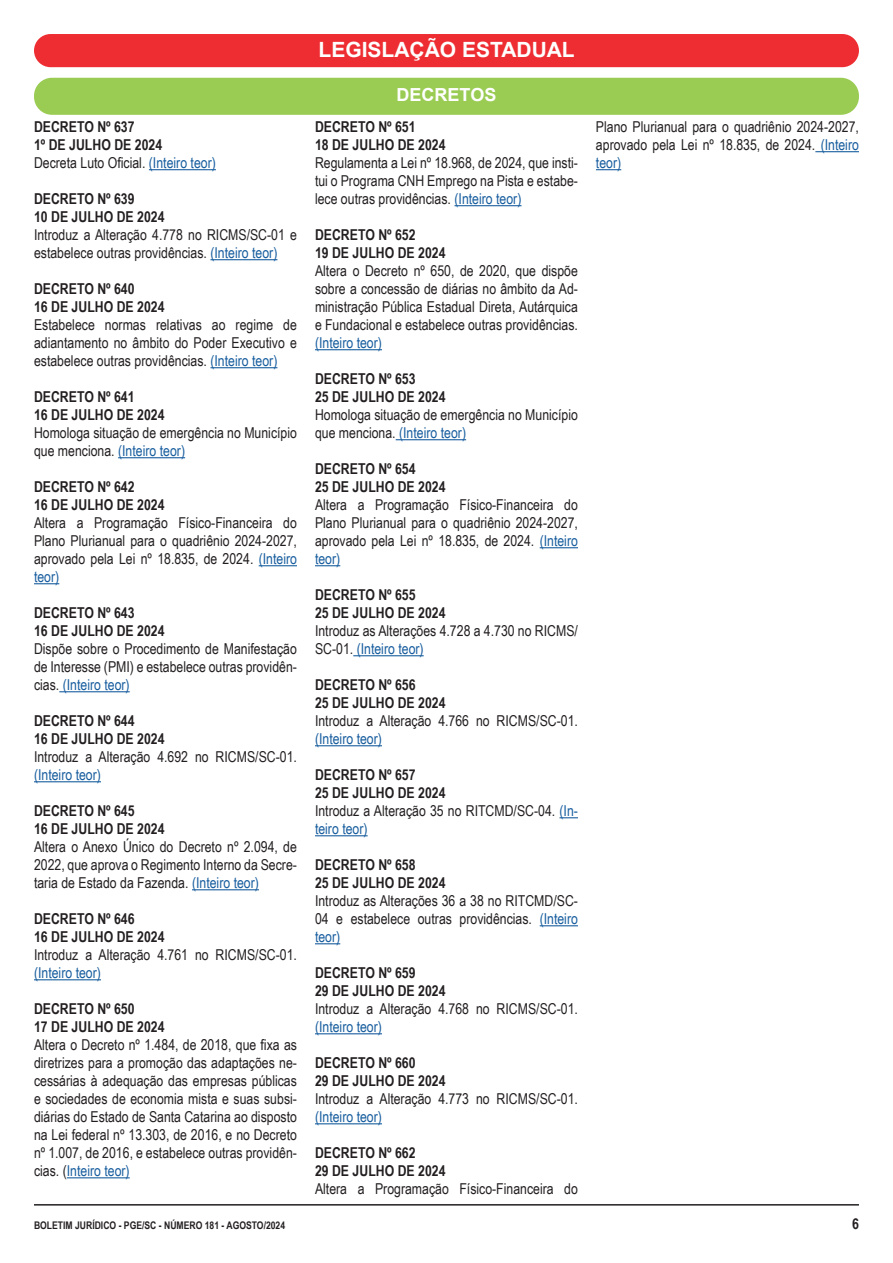
<style>
.page{position:relative;width:893px;height:1263px;background:#fff}
.page>*{position:absolute;margin:0;border:0;box-sizing:border-box;transform-origin:0 0}
.t1{font:700 21px "Arial";color:#fff}
.t2{font:700 18px "Arial";color:#fff}
.t3{font:15px/18px "Arial Narrow";color:#231f20}
.t4{font:700 15px "Arial Narrow";color:#231f20}
.t5{font:700 10.5px "Arial Narrow";color:#231f20}
.s1{color:#175d9e}
</style>
<div class="page">
<hr style="left:34px;top:1204px;width:825px;height:1px;background:#231f20">
<div style="left:34px;top:34px;width:825px;height:33px;background:#ee2d32;border-radius:17px"></div>
<div style="left:34px;top:78px;width:825px;height:37px;background:#9acc53;border-radius:18px"></div>
<hr style="left:149px;top:169px;width:67px;height:1px;background:#175d9e">
<hr style="left:210px;top:259px;width:67px;height:1px;background:#175d9e">
<hr style="left:210px;top:367px;width:67px;height:1px;background:#175d9e">
<hr style="left:118px;top:457px;width:67px;height:1px;background:#175d9e">
<hr style="left:259px;top:565px;width:38px;height:1px;background:#175d9e">
<svg style="left:34px;top:583px;width:25px;height:1px"></svg>
<hr style="left:59px;top:691px;width:71px;height:1px;background:#175d9e">
<hr style="left:34px;top:781px;width:67px;height:1px;background:#175d9e">
<hr style="left:192px;top:889px;width:67px;height:1px;background:#175d9e">
<hr style="left:34px;top:979px;width:67px;height:1px;background:#175d9e">
<hr style="left:67px;top:1177px;width:63px;height:1px;background:#175d9e">
<hr style="left:454px;top:205px;width:67px;height:1px;background:#175d9e">
<hr style="left:315px;top:349px;width:67px;height:1px;background:#175d9e">
<hr style="left:396px;top:439px;width:70px;height:1px;background:#175d9e">
<hr style="left:540px;top:547px;width:38px;height:1px;background:#175d9e">
<svg style="left:315px;top:565px;width:25px;height:1px"></svg>
<hr style="left:353px;top:655px;width:71px;height:1px;background:#175d9e">
<hr style="left:315px;top:745px;width:67px;height:1px;background:#175d9e">
<svg style="left:559px;top:817px;width:19px;height:1px"></svg>
<hr style="left:315px;top:835px;width:53px;height:1px;background:#175d9e">
<hr style="left:540px;top:925px;width:38px;height:1px;background:#175d9e">
<svg style="left:315px;top:943px;width:25px;height:1px"></svg>
<hr style="left:315px;top:1033px;width:67px;height:1px;background:#175d9e">
<hr style="left:315px;top:1123px;width:67px;height:1px;background:#175d9e">
<hr style="left:815px;top:151px;width:44px;height:1px;background:#175d9e">
<svg style="left:596px;top:169px;width:25px;height:1px"></svg>
<p class="t4" style="left:34px;top:115px;width:102px">DECRETO Nº 637</p>
<p class="t4" style="left:34px;top:133px;width:130px">1º DE JULHO DE 2024</p>
<p class="t3" style="left:34px;top:153px;width:183px">Decreta Luto Oficial. <span class="s1">(Inteiro teor)</span></p>
<p class="t4" style="left:34px;top:187px;width:102px">DECRETO Nº 639</p>
<p class="t4" style="left:34px;top:205px;width:132px">10 DE JULHO DE 2024</p>
<p class="t3" style="left:34px;top:225px;width:264px">Introduz a Alteração 4.778 no RICMS/SC-01 e estabelece outras providências. <span class="s1">(Inteiro teor)</span></p>
<p class="t4" style="left:34px;top:277px;width:102px">DECRETO Nº 640</p>
<p class="t4" style="left:34px;top:295px;width:132px">16 DE JULHO DE 2024</p>
<p class="t3" style="left:34px;top:315px;width:264px;text-align:justify">Estabelece normas relativas ao regime de adiantamento no âmbito do Poder Executivo e estabelece outras providências. <span class="s1">(Inteiro teor)</span></p>
<p class="t4" style="left:34px;top:385px;width:102px">DECRETO Nº 641</p>
<p class="t4" style="left:34px;top:403px;width:132px">16 DE JULHO DE 2024</p>
<p class="t3" style="left:34px;top:423px;width:264px">Homologa situação de emergência no Município que menciona. <span class="s1">(Inteiro teor)</span></p>
<p class="t4" style="left:34px;top:475px;width:102px">DECRETO Nº 642</p>
<p class="t4" style="left:34px;top:493px;width:132px">16 DE JULHO DE 2024</p>
<p class="t3" style="left:34px;top:513px;width:264px;text-align:justify">Altera a Programação Físico-Financeira do Plano Plurianual para o quadriênio 2024-2027, aprovado pela Lei nº 18.835, de 2024. <span class="s1">(Inteiro teor)</span></p>
<p class="t4" style="left:34px;top:601px;width:102px">DECRETO Nº 643</p>
<p class="t4" style="left:34px;top:619px;width:132px">16 DE JULHO DE 2024</p>
<p class="t3" style="left:34px;top:639px;width:264px;text-align:justify">Dispõe sobre o Procedimento de Manifestação de Interesse (PMI) e estabelece outras providên&shy;cias. <span class="s1">(Inteiro teor)</span></p>
<p class="t4" style="left:34px;top:709px;width:102px">DECRETO Nº 644</p>
<p class="t4" style="left:34px;top:727px;width:132px">16 DE JULHO DE 2024</p>
<p class="t3" style="left:34px;top:747px;width:264px">Introduz a Alteração 4.692 no RICMS/SC-01. <span class="s1">(Inteiro teor)</span></p>
<p class="t4" style="left:34px;top:799px;width:102px">DECRETO Nº 645</p>
<p class="t4" style="left:34px;top:817px;width:132px">16 DE JULHO DE 2024</p>
<p class="t3" style="left:34px;top:837px;width:264px;text-align:justify">Altera o Anexo Único do Decreto nº 2.094, de 2022, que aprova o Regimento Interno da Secre&shy;taria de Estado da Fazenda. <span class="s1">(Inteiro teor)</span></p>
<p class="t4" style="left:34px;top:907px;width:102px">DECRETO Nº 646</p>
<p class="t4" style="left:34px;top:925px;width:132px">16 DE JULHO DE 2024</p>
<p class="t3" style="left:34px;top:945px;width:264px">Introduz a Alteração 4.761 no RICMS/SC-01. <span class="s1">(Inteiro teor)</span></p>
<p class="t4" style="left:34px;top:997px;width:102px">DECRETO Nº 650</p>
<p class="t4" style="left:34px;top:1015px;width:132px">17 DE JULHO DE 2024</p>
<p class="t3" style="left:34px;top:1035px;width:264px;text-align:justify">Altera o Decreto nº 1.484, de 2018, que fixa as diretrizes para a promoção das adaptações ne&shy;cessárias à adequação das empresas públicas e sociedades de economia mista e suas subsi&shy;diárias do Estado de Santa Catarina ao disposto na Lei federal nº 13.303, de 2016, e no Decreto nº 1.007, de 2016, e estabelece outras providên&shy;cias. (<span class="s1">Inteiro teor)</span></p>
<p class="t1" style="left:319px;top:35px;width:258px">LEGISLAÇÃO ESTADUAL</p>
<p class="t2" style="left:397px;top:82px;width:101px">DECRETOS</p>
<p class="t4" style="left:315px;top:115px;width:102px">DECRETO Nº 651</p>
<p class="t4" style="left:315px;top:133px;width:132px">18 DE JULHO DE 2024</p>
<p class="t3" style="left:315px;top:153px;width:264px;text-align:justify">Regulamenta a Lei nº 18.968, de 2024, que insti&shy;tui o Programa CNH Emprego na Pista e estabe&shy;lece outras providências. <span class="s1">(Inteiro teor)</span></p>
<p class="t4" style="left:315px;top:223px;width:102px">DECRETO Nº 652</p>
<p class="t4" style="left:315px;top:241px;width:132px">19 DE JULHO DE 2024</p>
<p class="t3" style="left:315px;top:261px;width:264px;text-align:justify">Altera o Decreto nº 650, de 2020, que dispõe sobre a concessão de diárias no âmbito da Ad&shy;ministração Pública Estadual Direta, Autárquica e Fundacional e estabelece outras providências. <span class="s1">(Inteiro teor)</span></p>
<p class="t4" style="left:315px;top:367px;width:102px">DECRETO Nº 653</p>
<p class="t4" style="left:315px;top:385px;width:132px">25 DE JULHO DE 2024</p>
<p class="t3" style="left:315px;top:405px;width:264px">Homologa situação de emergência no Município que menciona. <span class="s1">(Inteiro teor)</span></p>
<p class="t4" style="left:315px;top:457px;width:102px">DECRETO Nº 654</p>
<p class="t4" style="left:315px;top:475px;width:132px">25 DE JULHO DE 2024</p>
<p class="t3" style="left:315px;top:495px;width:264px;text-align:justify">Altera a Programação Físico-Financeira do Plano Plurianual para o quadriênio 2024-2027, aprovado pela Lei nº 18.835, de 2024. <span class="s1">(Inteiro teor)</span></p>
<p class="t4" style="left:315px;top:583px;width:102px">DECRETO Nº 655</p>
<p class="t4" style="left:315px;top:601px;width:132px">25 DE JULHO DE 2024</p>
<p class="t3" style="left:315px;top:621px;width:264px">Introduz as Alterações 4.728 a 4.730 no RICMS/<br>SC-01. <span class="s1">(Inteiro teor)</span></p>
<p class="t4" style="left:315px;top:673px;width:102px">DECRETO Nº 656</p>
<p class="t4" style="left:315px;top:691px;width:132px">25 DE JULHO DE 2024</p>
<p class="t3" style="left:315px;top:711px;width:264px">Introduz a Alteração 4.766 no RICMS/SC-01. <span class="s1">(Inteiro teor)</span></p>
<p class="t4" style="left:315px;top:763px;width:102px">DECRETO Nº 657</p>
<p class="t4" style="left:315px;top:781px;width:132px">25 DE JULHO DE 2024</p>
<p class="t3" style="left:315px;top:801px;width:264px">Introduz a Alteração 35 no RITCMD/SC-04. <span class="s1">(In&shy;teiro teor)</span></p>
<p class="t4" style="left:315px;top:853px;width:102px">DECRETO Nº 658</p>
<p class="t4" style="left:315px;top:871px;width:132px">25 DE JULHO DE 2024</p>
<p class="t3" style="left:315px;top:891px;width:264px;text-align:justify">Introduz as Alterações 36 a 38 no RITCMD/SC-04 e estabelece outras providências. <span class="s1">(Inteiro teor)</span></p>
<p class="t4" style="left:315px;top:961px;width:102px">DECRETO Nº 659</p>
<p class="t4" style="left:315px;top:979px;width:132px">29 DE JULHO DE 2024</p>
<p class="t3" style="left:315px;top:999px;width:264px">Introduz a Alteração 4.768 no RICMS/SC-01. <span class="s1">(Inteiro teor)</span></p>
<p class="t4" style="left:315px;top:1051px;width:102px">DECRETO Nº 660</p>
<p class="t4" style="left:315px;top:1069px;width:132px">29 DE JULHO DE 2024</p>
<p class="t3" style="left:315px;top:1089px;width:264px">Introduz a Alteração 4.773 no RICMS/SC-01. <span class="s1">(Inteiro teor)</span></p>
<p class="t4" style="left:315px;top:1141px;width:102px">DECRETO Nº 662</p>
<p class="t4" style="left:315px;top:1159px;width:132px">29 DE JULHO DE 2024</p>
<p class="t3" style="left:315px;top:1179px;width:264px">Altera a Programação Físico-Financeira do</p>
<p class="t3" style="left:596px;top:117px;width:264px;text-align:justify">Plano Plurianual para o quadriênio 2024-2027, aprovado pela Lei nº 18.835, de 2024. <span class="s1">(Inteiro teor)</span></p>
<p class="t5" style="left:34px;top:1217px;width:253px">BOLETIM JURÍDICO - PGE/SC - NÚMERO 181 - AGOSTO/2024</p>
<p class="t4" style="left:852px;top:1212px;width:8px">6</p>
</div>
